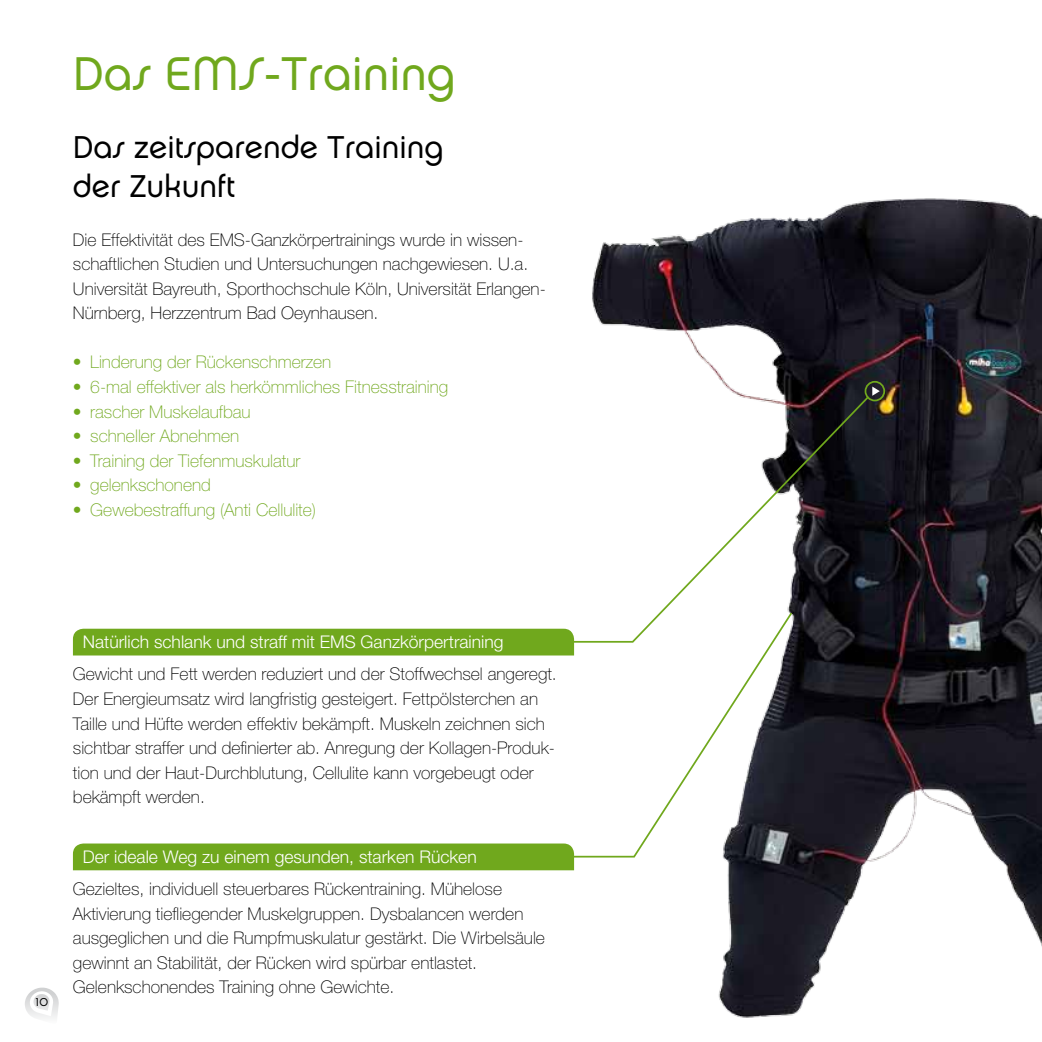
<style>
.page{position:relative;width:1042px;height:1042px;background:#fff}
.page>*{position:absolute;margin:0;border:0;box-sizing:border-box;transform-origin:0 0}
.t1{font:47.25px "Chalet London Nineteen Seventy";color:#70a81d}
.t2{font:31.5px/38.5px "Chalet London Nineteen Seventy";color:#000}
.t3{font:100 17.5px/24.5px "Helvetica Neue LT Std";color:#000}
.t4{font:100 17.5px "Helvetica Neue LT Std";color:#70a81d}
.t5{font:300 17.5px "Helvetica Neue LT Std";color:#fff}
.t6{font:11.38px "Chalet London Nineteen Seventy";color:#000}
</style>
<div class="page">
<img style="left:592px;top:198px;width:450px;height:820px">
<svg style="left:542px;top:628px;width:252px;height:230px"></svg>
<div style="left:73px;top:843px;width:501px;height:27px;background:#70a81d"></div>
<svg style="left:566px;top:394px;width:305px;height:249px"></svg>
<div style="left:864px;top:381px;width:21px;height:20px;border:2px solid #70a81d;border-radius:50%"></div>
<svg style="left:872px;top:386px;width:8px;height:10px"></svg>
<div style="left:73px;top:629px;width:501px;height:26px;background:#70a81d"></div>
<svg style="left:25px;top:987px;width:34px;height:31px"></svg>
<h1 class="t1" style="left:73px;top:44px;width:384px">Das EMS-Training</h1>
<h2 class="t2" style="left:73px;top:128px;width:372px">Das zeitsparende Training der Zukunft</h2>
<p class="t3" style="left:73px;top:227px;width:474px">Die Effektivität des EMS-Ganzkörpertrainings wurde in wissen&shy;schaftlichen Studien und Untersuchungen nachgewiesen. U.a.<br>Universität Bayreuth, Sporthochschule Köln, Universität Erlangen-Nürnberg, Herzzentrum Bad Oeynhausen.</p>
<p class="t4" style="left:73px;top:352px;width:260px">• Linderung der Rückenschmerzen</p>
<p class="t4" style="left:73px;top:377px;width:377px">• 6-mal effektiver als herkömmliches Fitnesstraining</p>
<p class="t4" style="left:73px;top:401px;width:179px">• rascher Muskelaufbau</p>
<p class="t4" style="left:73px;top:426px;width:168px">• schneller Abnehmen</p>
<p class="t4" style="left:73px;top:450px;width:229px">• Training der Tiefenmuskulatur</p>
<p class="t4" style="left:73px;top:475px;width:140px">• gelenkschonend</p>
<p class="t4" style="left:73px;top:499px;width:245px">• Gewebestraffung (Anti Cellulite)</p>
<p class="t6" style="left:36px;top:995px;width:14px">10</p>
<p class="t5" style="left:83px;top:631px;width:422px">Natürlich schlank und straff mit EMS Ganzkörpertraining</p>
<p class="t3" style="left:73px;top:662px;width:485px">Gewicht und Fett werden reduziert und der Stoffwechsel angeregt.<br>Der Energieumsatz wird langfristig gesteigert. Fettpölsterchen an Taille und Hüfte werden effektiv bekämpft. Muskeln zeichnen sich sichtbar straffer und definierter ab. Anregung der Kollagen-Produk&shy;tion und der Haut-Durchblutung, Cellulite kann vorgebeugt oder bekämpft werden.</p>
<p class="t5" style="left:83px;top:846px;width:395px">Der ideale Weg zu einem gesunden, starken Rücken</p>
<p class="t3" style="left:73px;top:876px;width:473px">Gezieltes, individuell steuerbares Rückentraining. Mühelose Aktivierung tiefliegender Muskelgruppen. Dysbalancen werden ausgeglichen und die Rumpfmuskulatur gestärkt. Die Wirbelsäule gewinnt an Stabilität, der Rücken wird spürbar entlastet.<br>Gelenkschonendes Training ohne Gewichte.</p>
</div>
